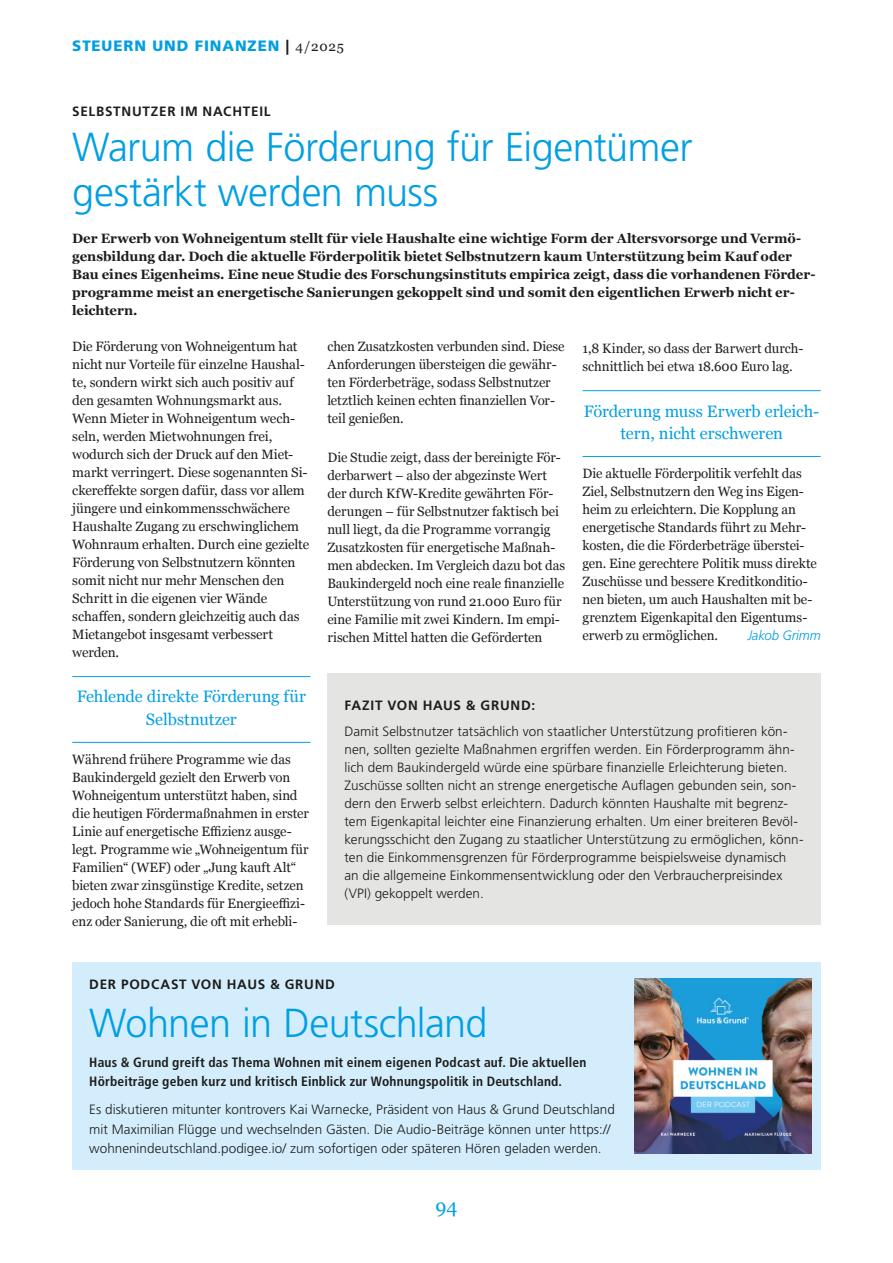
<style>
.page{position:relative;width:893px;height:1263px;background:#fff}
.page>*{position:absolute;margin:0;border:0;box-sizing:border-box;transform-origin:0 0}
.t1{font:300 40.5px/45px "Frutiger LT Std";letter-spacing:-.015em;color:#009fe3}
.t2{font:19.5px "Georgia";color:#009fe3}
.t3{font:16.5px/22.5px "Georgia";letter-spacing:-.005em;color:#009fe3;text-align:center}
.t4{font:900 15px "Frutiger LT Std";letter-spacing:.06em;color:#009fe3}
.t5{font:13.5px/18px "Georgia";letter-spacing:-.005em;color:#1d1d1b}
.t6{font:300 13.5px/18px "Frutiger LT Std";color:#1d1d1b}
.t7{font:700 13.5px/18px "Georgia";letter-spacing:-.005em;color:#1d1d1b}
.t8{font:700 condensed 13.5px/19.5px "Frutiger LT Std";letter-spacing:.015em;color:#1d1d1b}
.t9{font:700 13.5px "Frutiger LT Std";letter-spacing:.055em;color:#1d1d1b}
.t10{font:italic 300 13.5px "Frutiger LT Std";letter-spacing:-.01em;color:#009fe3}
.s1{color:#1d1d1b}
.s2{font-family:"Georgia";font-weight:400;font-size:13.5px;color:#1d1d1b}
</style>
<div class="page">
<hr style="left:72px;top:676px;width:238px;height:1px;background:#009fe3">
<hr style="left:72px;top:742px;width:238px;height:1px;background:#009fe3">
<div style="left:327px;top:673px;width:494px;height:252px;background:#e4e4e3"></div>
<hr style="left:583px;top:390px;width:238px;height:1px;background:#009fe3">
<hr style="left:583px;top:456px;width:238px;height:1px;background:#009fe3">
<div style="left:72px;top:962px;width:749px;height:207px;background:#d4edfc"></div>
<img style="left:634px;top:979px;width:178px;height:175px">
<p class="t4" style="left:72px;top:40px;width:273px">STEUERN UND FINANZEN <span class="s1">|</span> <span class="s2">4/2025</span></p>
<p class="t9" style="left:72px;top:106px;width:200px">SELBSTNUTZER IM NACHTEIL</p>
<h1 class="t1" style="left:72px;top:128px;width:622px">Warum die Förderung für Eigentümer gestärkt werden muss</h1>
<p class="t7" style="left:72px;top:229px;width:745px">Der Erwerb von Wohneigentum stellt für viele Haushalte eine wichtige Form der Altersvorsorge und Vermö&shy;gensbildung dar. Doch die aktuelle Förderpolitik bietet Selbstnutzern kaum Unterstützung beim Kauf oder Bau eines Eigenheims. Eine neue Studie des Forschungsinstituts empirica zeigt, dass die vorhandenen Förder&shy;programme meist an energetische Sanierungen gekoppelt sind und somit den eigentlichen Erwerb nicht er&shy;leichtern.</p>
<p class="t5" style="left:583px;top:339px;width:222px">1,8 Kinder, so dass der Barwert durch&shy;schnittlich bei etwa 18.600 Euro lag.</p>
<p class="t3" style="left:584px;top:400px;width:237px">Förderung muss Erwerb erleich&shy;tern, nicht erschweren</p>
<p class="t5" style="left:583px;top:465px;width:236px">Die aktuelle Förderpolitik verfehlt das Ziel, Selbstnutzern den Weg ins Eigen&shy;heim zu erleichtern. Die Kopplung an energetische Standards führt zu Mehr&shy;kosten, die die Förderbeträge überstei&shy;gen. Eine gerechtere Politik muss direkte Zuschüsse und bessere Kreditkonditio&shy;nen bieten, um auch Haushalten mit be&shy;grenztem Eigenkapital den Eigentums&shy;erwerb zu ermöglichen.</p>
<p class="t5" style="left:72px;top:337px;width:238px">Die Förderung von Wohneigentum hat nicht nur Vorteile für einzelne Haushal&shy;te, sondern wirkt sich auch positiv auf den gesamten Wohnungsmarkt aus.<br>Wenn Mieter in Wohneigentum wech&shy;seln, werden Mietwohnungen frei, wodurch sich der Druck auf den Miet&shy;markt verringert. Diese sogenannten Si&shy;ckereffekte sorgen dafür, dass vor allem jüngere und einkommensschwächere Haushalte Zugang zu erschwinglichem Wohnraum erhalten. Durch eine gezielte Förderung von Selbstnutzern könnten somit nicht nur mehr Menschen den Schritt in die eigenen vier Wände schaffen, sondern gleichzeitig auch das Mietangebot insgesamt verbessert werden.</p>
<p class="t3" style="left:77px;top:685px;width:231px">Fehlende direkte Förderung für<br>Selbstnutzer</p>
<p class="t5" style="left:72px;top:750px;width:238px">Während frühere Programme wie das Baukindergeld gezielt den Erwerb von Wohneigentum unterstützt haben, sind die heutigen Fördermaßnahmen in erster Linie auf energetische Effizienz ausge&shy;legt. Programme wie „Wohneigentum für Familien“ (WEF) oder „Jung kauft Alt“ bieten zwar zinsgünstige Kredite, setzen jedoch hohe Standards für Energieeffizi&shy;enz oder Sanierung, die oft mit erhebli-</p>
<p class="t5" style="left:327px;top:337px;width:239px">chen Zusatzkosten verbunden sind. Diese Anforderungen übersteigen die gewähr&shy;ten Förderbeträge, sodass Selbstnutzer letztlich keinen echten finanziellen Vor&shy;teil genießen.</p>
<p class="t5" style="left:327px;top:448px;width:239px">Die Studie zeigt, dass der bereinigte För&shy;derbarwert – also der abgezinste Wert der durch KfW-Kredite gewährten För&shy;derungen – für Selbstnutzer faktisch bei null liegt, da die Programme vorrangig Zusatzkosten für energetische Maßnah&shy;men abdecken. Im Vergleich dazu bot das Baukindergeld noch eine reale finanzielle Unterstützung von rund 21.000 Euro für eine Familie mit zwei Kindern. Im empi&shy;rischen Mittel hatten die Geförderten</p>
<p class="t10" style="left:748px;top:630px;width:75px">Jakob Grimm</p>
<p class="t9" style="left:344px;top:700px;width:192px">FAZIT VON HAUS &amp; GRUND:</p>
<p class="t6" style="left:344px;top:724px;width:461px">Damit Selbstnutzer tatsächlich von staatlicher Unterstützung profitieren kön&shy;nen, sollten gezielte Maßnahmen ergriffen werden. Ein Förderprogramm ähn&shy;lich dem Baukindergeld würde eine spürbare finanzielle Erleichterung bieten.<br>Zuschüsse sollten nicht an strenge energetische Auflagen gebunden sein, son&shy;dern den Erwerb selbst erleichtern. Dadurch könnten Haushalte mit begrenz&shy;tem Eigenkapital leichter eine Finanzierung erhalten. Um einer breiteren Bevöl&shy;kerungsschicht den Zugang zu staatlicher Unterstützung zu ermöglichen, könn&shy;ten die Einkommensgrenzen für Förderprogramme beispielsweise dynamisch an die allgemeine Einkommensentwicklung oder den Verbraucherpreisindex (VPI) gekoppelt werden.</p>
<p class="t9" style="left:89px;top:979px;width:247px">DER PODCAST VON HAUS &amp; GRUND</p>
<h1 class="t1" style="left:89px;top:1003px;width:400px">Wohnen in Deutschland</h1>
<p class="t8" style="left:89px;top:1053px;width:499px">Haus &amp; Grund greift das Thema Wohnen mit einem eigenen Podcast auf. Die aktuellen<br>Hörbeiträge geben kurz und kritisch Einblick zur Wohnungspolitik in Deutschland.</p>
<p class="t6" style="left:89px;top:1101px;width:527px;line-height:19.5px">Es diskutieren mitunter kontrovers Kai Warnecke, Präsident von Haus &amp; Grund Deutschland mit Maximilian Flügge und wechselnden Gästen. Die Audio-Beiträge können unter https:// wohnenindeutschland.podigee.io/ zum sofortigen oder späteren Hören geladen werden.</p>
<h2 class="t2" style="left:435px;top:1195px;width:24px">94</h2>
</div>
